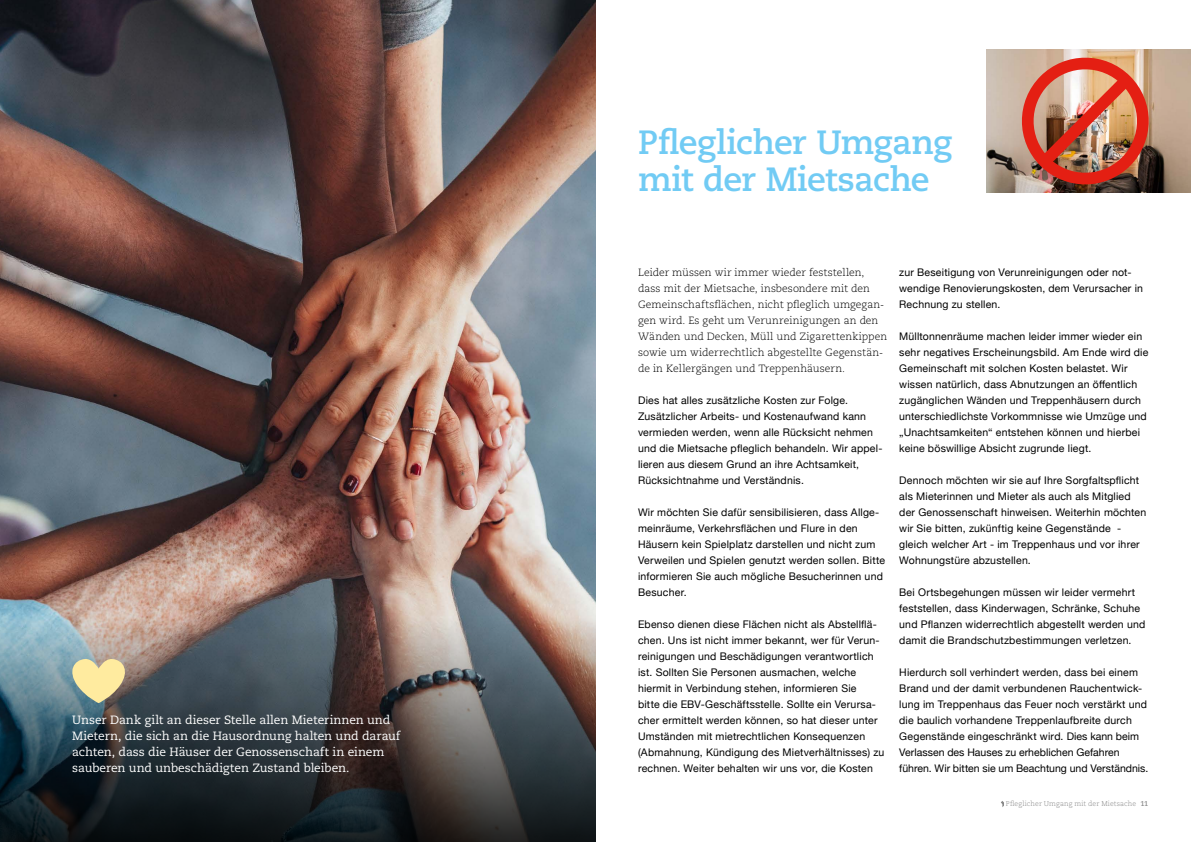
<style>
.page{position:relative;width:1191px;height:842px;background:#fff}
.page>*{position:absolute;margin:0;border:0;box-sizing:border-box;transform-origin:0 0}
.t1{font:700 33.6px/37px "Caecilia LT Std";letter-spacing:-.02em;color:#71cbf4}
.t2{font:12px/16px "Caecilia LT Std";letter-spacing:-.005em;color:#fff}
.t3{font:10.5px/16px "Helvetica Neue";letter-spacing:.02em;color:#000}
.t4{font:300 10.5px/16px "Caecilia LT Std";letter-spacing:.005em;color:#000}
.t5{font:300 7px "Caecilia LT Std";letter-spacing:.01em;color:#878787}
.s1{font-weight:700}
</style>
<div class="page">
<img style="left:0;top:0;width:595px;height:618px">
<img style="left:0;top:618px;width:595px;height:224px">
<svg style="left:1001px;top:801px;width:3px;height:6px"></svg>
<svg style="left:67px;top:658px;width:63px;height:45px;background:#c2bc92"></svg>
<img style="left:986px;top:50px;width:205px;height:142px">
<img style="left:1005px;top:49px;width:143px;height:144px">
<p class="t2" style="left:72px;top:712px;width:329px">Unser Dank gilt an dieser Stelle allen Mieterinnen und Mietern, die sich an die Hausordnung halten und darauf achten, dass die Häuser der Genossenschaft in einem sauberen und unbeschädigten Zustand bleiben.</p>
<h1 class="t1" style="left:638px;top:124px;width:316px">Pfleglicher Umgang mit der Mietsache</h1>
<p class="t4" style="left:638px;top:265px;width:251px">Leider müssen wir immer wieder feststellen, dass mit der Mietsache, insbesondere mit den Gemeinschaftsflächen, nicht pfleglich umgegan&shy;gen wird. Es geht um Verunreinigungen an den Wänden und Decken, Müll und Zigarettenkippen sowie um widerrechtlich abgestellte Gegenstän&shy;de in Kellergängen und Treppenhäusern.</p>
<p class="t3" style="left:638px;top:393px;width:246px">Dies hat alles zusätzliche Kosten zur Folge.<br>Zusätzlicher Arbeits- und Kostenaufwand kann vermieden werden, wenn alle Rücksicht nehmen und die Mietsache pfleglich behandeln. Wir appel&shy;lieren aus diesem Grund an ihre Achtsamkeit, Rücksichtnahme und Verständnis.</p>
<p class="t3" style="left:638px;top:505px;width:249px">Wir möchten Sie dafür sensibilisieren, dass Allge&shy;meinräume, Verkehrsflächen und Flure in den Häusern kein Spielplatz darstellen und nicht zum Verweilen und Spielen genutzt werden sollen. Bitte informieren Sie auch mögliche Besucherinnen und Besucher.</p>
<p class="t3" style="left:638px;top:617px;width:248px">Ebenso dienen diese Flächen nicht als Abstellflä&shy;chen. Uns ist nicht immer bekannt, wer für Verun&shy;reinigungen und Beschädigungen verantwortlich ist. Sollten Sie Personen ausmachen, welche hiermit in Verbindung stehen, informieren Sie<br>bitte die EBV-Geschäftsstelle. Sollte ein Verursa&shy;cher ermittelt werden können, so hat dieser unter Umständen mit mietrechtlichen Konsequenzen (Abmahnung, Kündigung des Mietverhältnisses) zu rechnen. Weiter behalten wir uns vor, die Kosten</p>
<p class="t3" style="left:899px;top:265px;width:245px">zur Beseitigung von Verunreinigungen oder not&shy;wendige Renovierungskosten, dem Verursacher in<br>Rechnung zu stellen.</p>
<p class="t3" style="left:899px;top:329px;width:251px">Mülltonnenräume machen leider immer wieder ein sehr negatives Erscheinungsbild. Am Ende wird die Gemeinschaft mit solchen Kosten belastet. Wir wissen natürlich, dass Abnutzungen an öffentlich zugänglichen Wänden und Treppenhäusern durch unterschiedlichste Vorkommnisse wie Umzüge und „Unachtsamkeiten“ entstehen können und hierbei keine böswillige Absicht zugrunde liegt.</p>
<p class="t3" style="left:899px;top:473px;width:249px">Dennoch möchten wir sie auf Ihre Sorgfaltspflicht als Mieterinnen und Mieter als auch als Mitglied der Genossenschaft hinweisen. Weiterhin möchten wir Sie bitten, zukünftig keine Gegenstände - gleich welcher Art - im Treppenhaus und vor ihrer Wohnungstüre abzustellen.</p>
<p class="t3" style="left:899px;top:585px;width:248px">Bei Ortsbegehungen müssen wir leider vermehrt feststellen, dass Kinderwagen, Schränke, Schuhe und Pflanzen widerrechtlich abgestellt werden und damit die Brandschutzbestimmungen verletzen.</p>
<p class="t3" style="left:899px;top:665px;width:251px">Hierdurch soll verhindert werden, dass bei einem Brand und der damit verbundenen Rauchentwick&shy;lung im Treppenhaus das Feuer noch verstärkt und die baulich vorhandene Treppenlaufbreite durch Gegenstände eingeschränkt wird. Dies kann beim Verlassen des Hauses zu erheblichen Gefahren führen. Wir bitten sie um Beachtung und Verständnis.</p>
<p class="t5" style="left:1006px;top:800px;width:144px">Pfleglicher Umgang mit der Mietsache <span class="s1">11</span></p>
</div>
